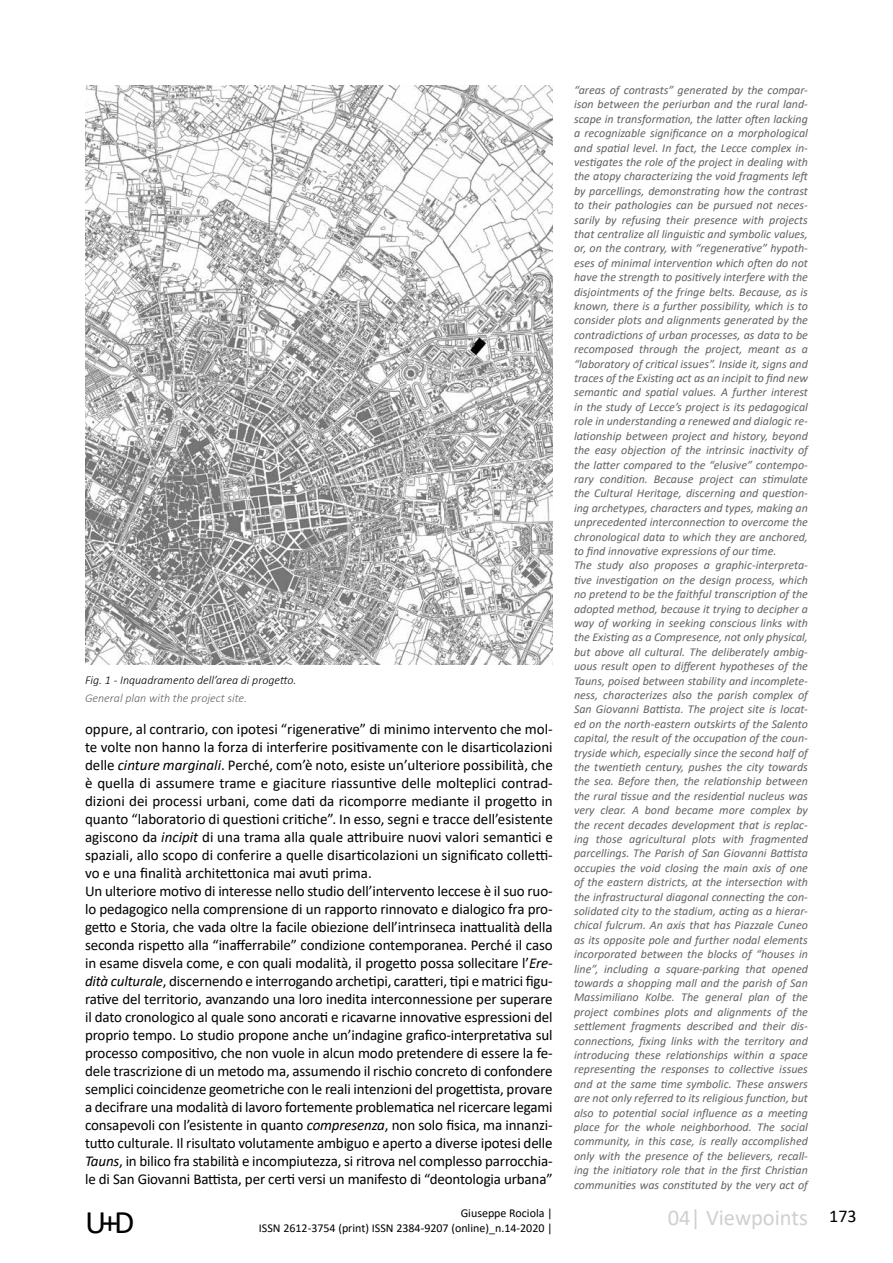
<style>
.page{position:relative;width:893px;height:1263px;background:#fff}
.page>*{position:absolute;margin:0;border:0;box-sizing:border-box;transform-origin:0 0}
.t1{font:33px "Calibri";color:#000}
.t2{font:22.5px "Calibri";color:#d0d0d0}
.t3{font:18px "Calibri";color:#000}
.t4{font:15px/18px "Calibri";letter-spacing:-.01em;color:#000}
.t5{font:italic 12px/14.4px "Calibri";color:#646363}
.t6{font:12px "Calibri";color:#000}
.t7{font:italic 300 12px "Calibri";color:#000}
.t8{font:italic 300 12px "Calibri";color:#646363}
.s1{font-style:italic}
</style>
<div class="page">
<img style="left:85px;top:85px;width:468px;height:579px">
<p class="t7" style="left:85px;top:672px;width:213px">Fig. 1 - Inquadramento dell’area di progetto.</p>
<p class="t8" style="left:85px;top:690px;width:164px">General plan with the project site.</p>
<p class="t4" style="left:85px;top:720px;width:469px">oppure, al contrario, con ipotesi “rigenerative” di minimo intervento che mol&shy;te volte non hanno la forza di interferire positivamente con le disarticolazioni delle <span class="s1">cinture marginali</span>. Perché, com’è noto, esiste un’ulteriore possibilità, che è quella di assumere trame e giaciture riassuntive delle molteplici contrad&shy;dizioni dei processi urbani, come dati da ricomporre mediante il progetto in quanto “laboratorio di questioni critiche”. In esso, segni e tracce dell’esistente agiscono da <span class="s1">incipit</span> di una trama alla quale attribuire nuovi valori semantici e spaziali, allo scopo di conferire a quelle disarticolazioni un significato colletti&shy;vo e una finalità architettonica mai avuti prima.<br>Un ulteriore motivo di interesse nello studio dell’intervento leccese è il suo ruo&shy;lo pedagogico nella comprensione di un rapporto rinnovato e dialogico fra pro&shy;getto e Storia, che vada oltre la facile obiezione dell’intrinseca inattualità della seconda rispetto alla “inafferrabile” condizione contemporanea. Perché il caso in esame disvela come, e con quali modalità, il progetto possa sollecitare l’<span class="s1">Ere&shy;dità culturale</span>, discernendo e interrogando archetipi, caratteri, tipi e matrici figu&shy;rative del territorio, avanzando una loro inedita interconnessione per superare il dato cronologico al quale sono ancorati e ricavarne innovative espressioni del proprio tempo. Lo studio propone anche un’indagine grafico-interpretativa sul processo compositivo, che non vuole in alcun modo pretendere di essere la fe&shy;dele trascrizione di un metodo ma, assumendo il rischio concreto di confondere semplici coincidenze geometriche con le reali intenzioni del progettista, provare a decifrare una modalità di lavoro fortemente problematica nel ricercare legami consapevoli con l’esistente in quanto <span class="s1">compresenza</span>, non solo fisica, ma innanzi&shy;tutto culturale. Il risultato volutamente ambiguo e aperto a diverse ipotesi delle <span class="s1">Tauns</span>, in bilico fra stabilità e incompiutezza, si ritrova nel complesso parrocchia&shy;le di San Giovanni Battista, per certi versi un manifesto di “deontologia urbana”</p>
<p class="t5" style="left:574px;top:82px;width:237px">“areas of contrasts” generated by the compar&shy;ison between the periurban and the rural land&shy;scape in transformation, the latter often lacking a recognizable significance on a morphological and spatial level. In fact, the Lecce complex in&shy;vestigates the role of the project in dealing with the atopy characterizing the void fragments left by parcellings, demonstrating how the contrast to their pathologies can be pursued not neces&shy;sarily by refusing their presence with projects that centralize all linguistic and symbolic values, or, on the contrary, with “regenerative” hypoth&shy;eses of minimal intervention which often do not have the strength to positively interfere with the disjointments of the fringe belts. Because, as is known, there is a further possibility, which is to consider plots and alignments generated by the contradictions of urban processes, as data to be recomposed through the project, meant as a “laboratory of critical issues”. Inside it, signs and traces of the Existing act as an incipit to find new semantic and spatial values. A further interest in the study of Lecce’s project is its pedagogical role in understanding a renewed and dialogic re&shy;lationship between project and history, beyond the easy objection of the intrinsic inactivity of the latter compared to the “elusive” contempo&shy;rary condition. Because project can stimulate the Cultural Heritage, discerning and question&shy;ing archetypes, characters and types, making an unprecedented interconnection to overcome the chronological data to which they are anchored, to find innovative expressions of our time.<br>The study also proposes a graphic-interpreta&shy;tive investigation on the design process, which no pretend to be the faithful transcription of the adopted method, because it trying to decipher a way of working in seeking conscious links with the Existing as a Compresence, not only physical, but above all cultural. The deliberately ambig&shy;uous result open to different hypotheses of the Tauns, poised between stability and incomplete&shy;ness, characterizes also the parish complex of San Giovanni Battista. The project site is locat&shy;ed on the north-eastern outskirts of the Salento capital, the result of the occupation of the coun&shy;tryside which, especially since the second half of the twentieth century, pushes the city towards the sea. Before then, the relationship between the rural tissue and the residential nucleus was very clear. A bond became more complex by the recent decades development that is replac&shy;ing those agricultural plots with fragmented parcellings. The Parish of San Giovanni Battista occupies the void closing the main axis of one of the eastern districts, at the intersection with the infrastructural diagonal connecting the con&shy;solidated city to the stadium, acting as a hierar&shy;chical fulcrum. An axis that has Piazzale Cuneo as its opposite pole and further nodal elements incorporated between the blocks of “houses in line”, including a square-parking that opened towards a shopping mall and the parish of San Massimiliano Kolbe. The general plan of the project combines plots and alignments of the settlement fragments described and their dis&shy;connections, fixing links with the territory and introducing these relationships within a space representing the responses to collective issues and at the same time symbolic. These answers are not only referred to its religious function, but also to potential social influence as a meeting place for the whole neighborhood. The social community, in this case, is really accomplished only with the presence of the believers, recall&shy;ing the initiatory role that in the first Christian communities was constituted by the very act of</p>
<p class="t6" style="left:461px;top:1205px;width:94px">Giuseppe Rociola |</p>
<h3 class="t3" style="left:829px;top:1203px;width:29px">173</h3>
<h2 class="t2" style="left:668px;top:1202px;width:142px">04| Viewpoints</h2>
<h1 class="t1" style="left:85px;top:1199px;width:51px">U+D</h1>
<p class="t6" style="left:259px;top:1219px;width:295px">ISSN 2612-3754 (print) ISSN 2384-9207 (online)_n.14-2020 |</p>
</div>
